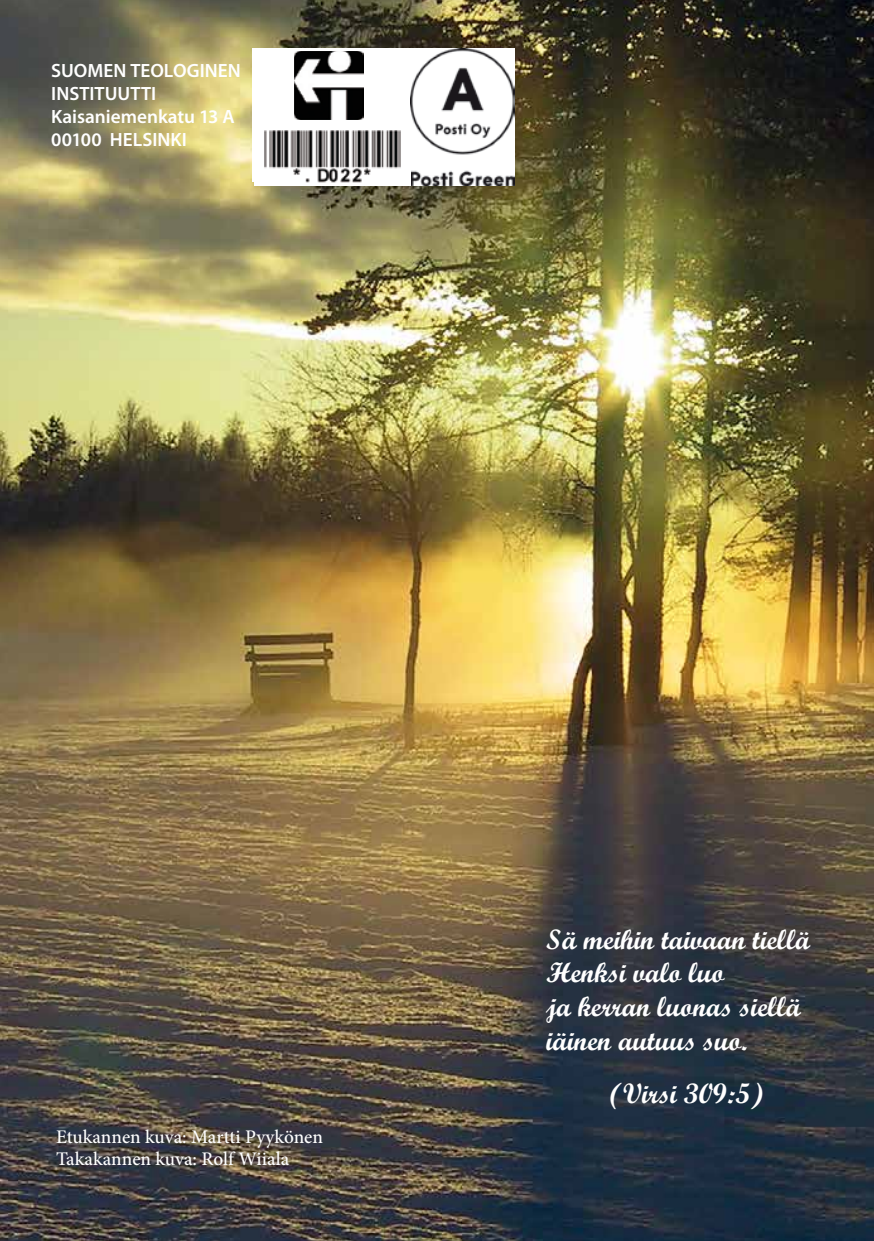
<style>
.page{position:relative;width:874px;height:1241px;background:#fff}
.page>*{position:absolute;margin:0;border:0;box-sizing:border-box;transform-origin:0 0}
.t1{font:28px/33.6px "Script MT Bold";color:#fff}
.t2{font:600 19.25px/23.1px "Myriad Pro";color:#fff}
.t3{font:500 19.25px/22.1px "Minion Pro";color:#fff}
</style>
<div class="page">
<img style="left:0;top:0;width:873px;height:1240px">
<div style="left:252px;top:48px;width:239px;height:134px;background:#fff"></div>
<img style="left:410px;top:49px;width:104px;height:137px">
<img style="left:254px;top:130px;width:156px;height:56px">
<img style="left:294px;top:52px;width:70px;height:68px">
<p class="t2" style="left:51px;top:58px;width:191px">SUOMEN TEOLOGINEN<br>INSTITUUTTI<br>Kaisaniemenkatu 13 A<br>00100 HELSINKI</p>
<p class="t3" style="left:56px;top:1125px;width:268px">Etukannen kuva: Martti Pyykönen<br>Takakannen kuva: Rolf Wiiala</p>
<p class="t1" style="left:546px;top:921px;width:265px">Sä meihin taivaan tiellä<br>Henksi valo luo<br>ja kerran luonas siellä iäinen autuus suo.</p>
<p class="t1" style="left:609px;top:1076px;width:156px">(Virsi 309:5)</p>
</div>
